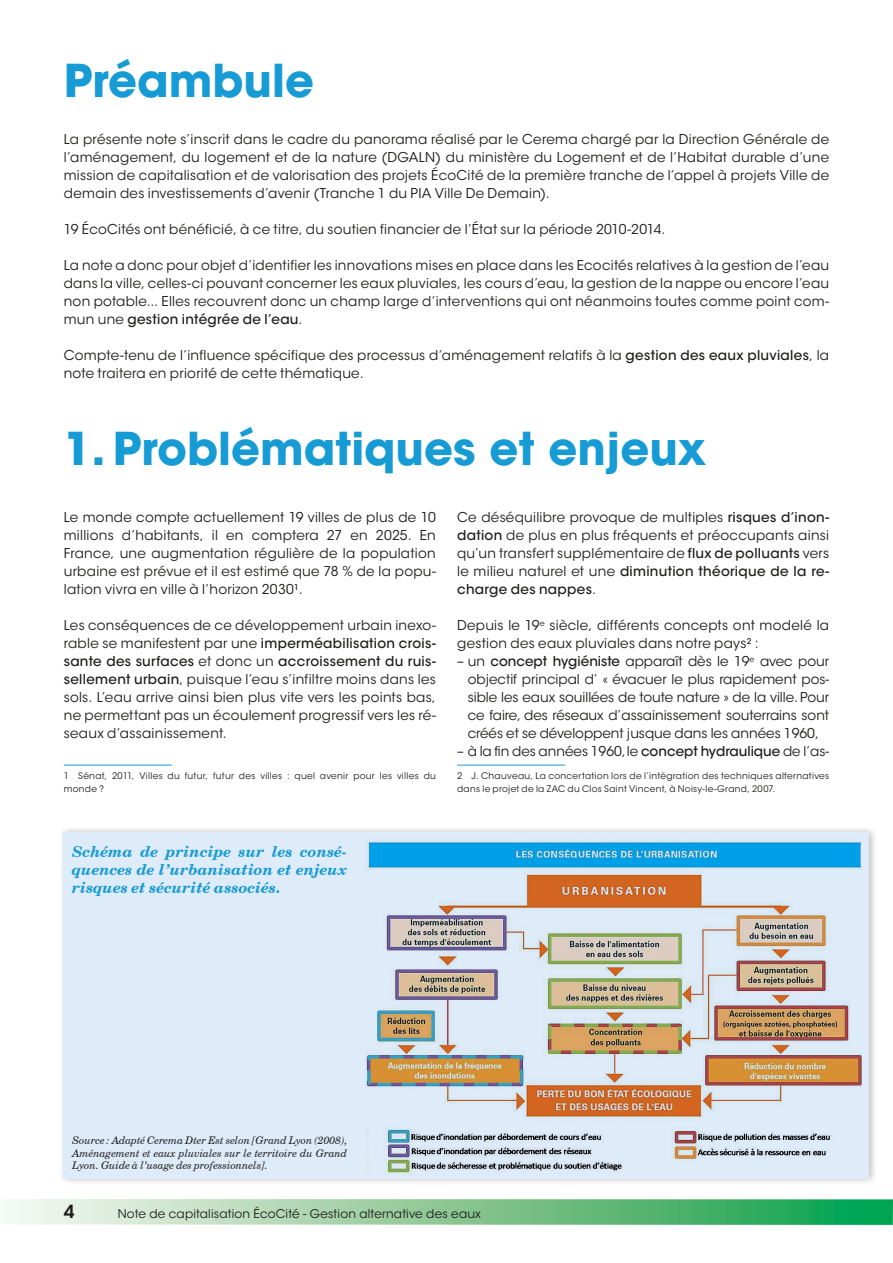
<style>
.page{position:relative;width:893px;height:1263px;background:#fff}
.page>*{position:absolute;margin:0;border:0;box-sizing:border-box;transform-origin:0 0}
.t1{font:700 45px "ITC Avant Garde Std";color:#179bd4}
.t2{font:600 18px "ITC Avant Garde Std";color:#1d1d1b}
.t3{font:italic 700 15px/18px "Century Schoolbook BT";letter-spacing:.01em;color:#179bd4;text-align:justify}
.t4{font:13.5px/18px "ITC Avant Garde Std";letter-spacing:.02em;color:#1d1d1b;text-align:justify}
.t5{font:13.5px "ITC Avant Garde Std";color:#1d1d1b}
.t6{font:12px "ITC Avant Garde Std";letter-spacing:.015em;color:#1d1d1b}
.t7{font:italic 10.5px/12.6px "Century Schoolbook BT";color:#1d1d1b;text-align:justify}
.t8{font:9px/13.5px "ITC Avant Garde Std";letter-spacing:.035em;color:#1d1d1b}
.s1{font-weight:500}
</style>
<div class="page">
<svg style="left:9px;top:1199px;width:884px;height:26px;background:#87ca99"></svg>
<div style="left:59px;top:825px;width:819px;height:361px;background:#1d1d1b;opacity:.3"></div>
<div style="left:64px;top:832px;width:805px;height:346px;background:#deebf8"></div>
<hr style="left:457px;top:765px;width:108px;height:1px;background:#179bd4">
<hr style="left:64px;top:765px;width:108px;height:1px;background:#179bd4">
<img style="left:366px;top:839px;width:496px;height:335px">
<h1 class="t1" style="left:64px;top:51px;width:252px">Préambule</h1>
<p class="t4" style="left:64px;top:130px;width:767px">La présente note s’inscrit dans le cadre du panorama réalisé par le Cerema chargé par la Direction Générale de l’aménagement, du logement et de la nature (DGALN) du ministère du Logement et de l’Habitat durable d’une mission de capitalisation et de valorisation des projets ÉcoCité de la première tranche de l’appel à projets Ville de demain des investissements d’avenir (Tranche 1 du PIA Ville De Demain).</p>
<p class="t4" style="left:64px;top:220px;width:603px">19 ÉcoCités ont bénéficié, à ce titre, du soutien financier de l’État sur la période 2010-2014.</p>
<p class="t4" style="left:64px;top:256px;width:767px">La note a donc pour objet d’identifier les innovations mises en place dans les Ecocités relatives à la gestion de l’eau dans la ville, celles-ci pouvant concerner les eaux pluviales, les cours d’eau, la gestion de la nappe ou encore l’eau non potable... Elles recouvrent donc un champ large d’interventions qui ont néanmoins toutes comme point com&shy;mun une <span class="s1">gestion intégrée de l’eau</span>.</p>
<p class="t4" style="left:64px;top:346px;width:767px">Compte-tenu de l’influence spécifique des processus d’aménagement relatifs à la <span class="s1">gestion des eaux pluviales</span>, la note traitera en priorité de cette thématique.</p>
<h1 class="t1" style="left:64px;top:420px;width:644px">1. Problématiques et enjeux</h1>
<p class="t4" style="left:457px;top:508px;width:374px">Ce déséquilibre provoque de multiples <span class="s1">risques d’inon&shy;dation</span> de plus en plus fréquents et préoccupants ainsi qu’un transfert supplémentaire de <span class="s1">flux de polluants</span> vers le milieu naturel et une <span class="s1">diminution théorique de la re&shy;charge des nappes</span>.</p>
<p class="t4" style="left:457px;top:616px;width:374px">Depuis le 19<sup>e</sup> siècle, différents concepts ont modelé la gestion des eaux pluviales dans notre pays<sup>2</sup> :</p>
<p class="t4" style="left:468px;top:652px;width:363px;text-indent:-11px">– un <span class="s1">concept hygiéniste</span> apparaît dès le 19<sup>e</sup> avec pour objectif principal d’ « évacuer le plus rapidement pos&shy;sible les eaux souillées de toute nature » de la ville. Pour ce faire, des réseaux d’assainissement souterrains sont créés et se développent jusque dans les années 1960,</p>
<p class="t5" style="left:457px;top:743px;width:373px">– à la fin des années 1960, le <span class="s1">concept hydraulique</span> de l’as-</p>
<p class="t8" style="left:457px;top:769px;width:374px">2 J. Chauveau, La concertation lors de l’intégration des techniques alternatives dans le projet de la ZAC du Clos Saint Vincent, à Noisy-le-Grand, 2007.</p>
<p class="t4" style="left:64px;top:508px;width:374px">Le monde compte actuellement 19 villes de plus de 10 millions d’habitants, il en comptera 27 en 2025. En France, une augmentation régulière de la population urbaine est prévue et il est estimé que 78 % de la popu&shy;lation vivra en ville à l’horizon 2030<sup>1</sup>.</p>
<p class="t4" style="left:64px;top:616px;width:374px">Les conséquences de ce développement urbain inexo&shy;rable se manifestent par une <span class="s1">imperméabilisation crois&shy;sante des surfaces</span> et donc un <span class="s1">accroissement du ruis&shy;sellement urbain</span>, puisque l’eau s’infiltre moins dans les sols. L’eau arrive ainsi bien plus vite vers les points bas, ne permettant pas un écoulement progressif vers les ré&shy;seaux d’assainissement.</p>
<p class="t8" style="left:64px;top:769px;width:374px">1 Sénat, 2011, Villes du futur, futur des villes : quel avenir pour les villes du monde ?</p>
<p class="t3" style="left:72px;top:842px;width:277px">Schéma de principe sur les consé&shy;quences de l’urbanisation et enjeux risques et sécurité associés.</p>
<p class="t7" style="left:72px;top:1134px;width:276px">Source : Adapté Cerema Dter Est selon [Grand Lyon (2008), Aménagement et eaux pluviales sur le territoire du Grand Lyon. Guide à l’usage des professionnels].</p>
<h2 class="t2" style="left:64px;top:1200px;width:12px">4</h2>
<p class="t6" style="left:118px;top:1206px;width:365px">Note de capitalisation ÉcoCité - Gestion alternative des eaux</p>
</div>
